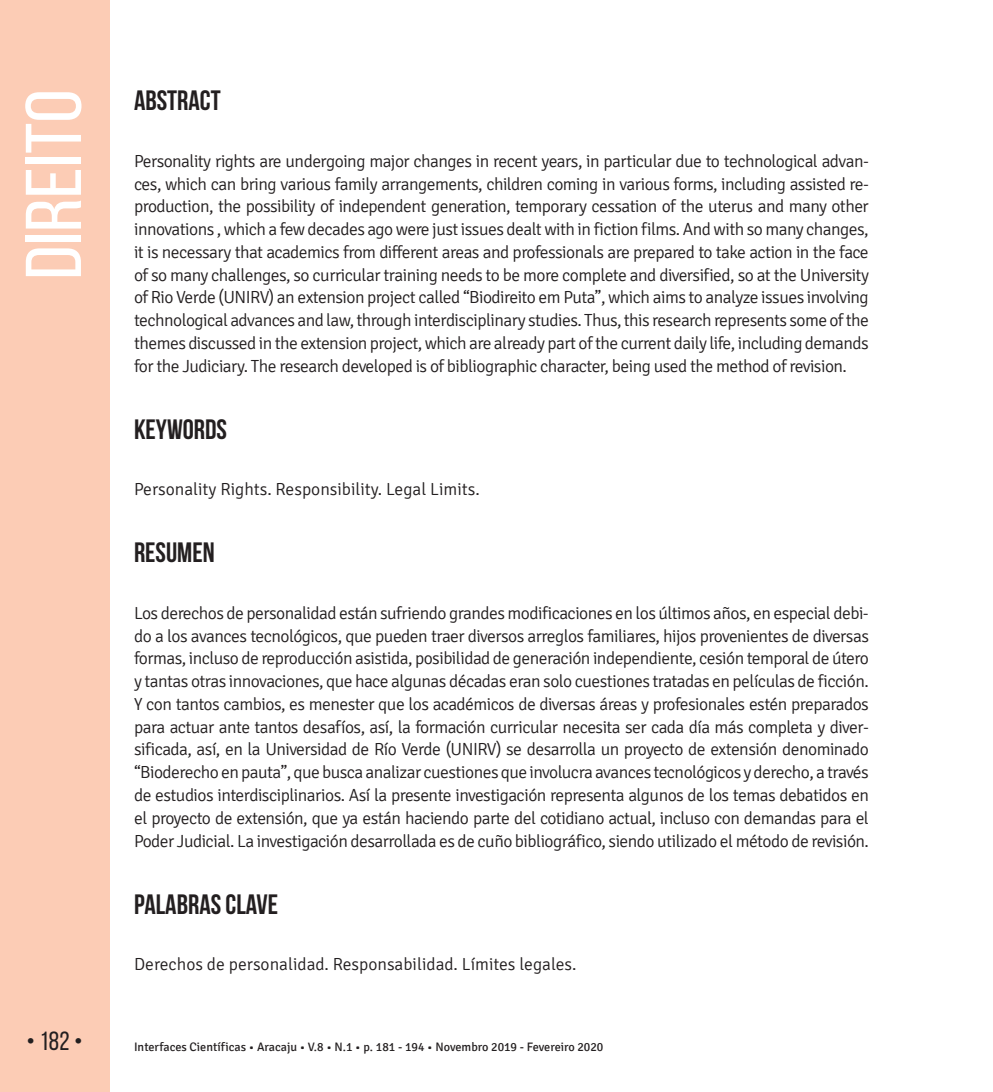
<style>
.page{position:relative;width:993px;height:1092px;background:#fff}
.page>*{position:absolute;margin:0;border:0;box-sizing:border-box;transform-origin:0 0}
.t1{font:78.75px "Bebas Neue";color:#fff;scale:1.09 1}
.t2{font:700 28px "Bebas Neue";color:#231f20}
.t3{font:26.25px "Bebas Neue";color:#231f20}
.t4{font:300 17.5px/22.8px "Signika";letter-spacing:-.02em;color:#231f20;text-align:justify}
.t5{font:300 17.5px "Signika";color:#231f20}
.t6{font:12.25px "Signika";color:#231f20}
</style>
<div class="page">
<div style="left:0;top:0;width:109px;height:1091px;background:#fcccb5"></div>
<h1 class="t1" style="left:11px;top:279px;width:176px;rotate:-90deg">Direito</h1>
<h2 class="t2" style="left:134px;top:85px;width:88px">ABSTRACT</h2>
<p class="t4" style="left:134px;top:150px;width:736px">Personality rights are undergoing major changes in recent years, in particular due to technological advan&shy;ces, which can bring various family arrangements, children coming in various forms, including assisted re&shy;production, the possibility of independent generation, temporary cessation of the uterus and many other innovations , which a few decades ago were just issues dealt with in fiction films. And with so many changes, it is necessary that academics from different areas and professionals are prepared to take action in the face of so many challenges, so curricular training needs to be more complete and diversified, so at the University of Rio Verde (UNIRV) an extension project called “Biodireito em Puta”, which aims to analyze issues involving technological advances and law, through interdisciplinary studies. Thus, this research represents some of the themes discussed in the extension project, which are already part of the current daily life, including demands for the Judiciary. The research developed is of bibliographic character, being used the method of revision.</p>
<h2 class="t2" style="left:134px;top:414px;width:94px">KEYWORDS</h2>
<p class="t5" style="left:134px;top:479px;width:347px">Personality Rights. Responsibility. Legal Limits.</p>
<h2 class="t2" style="left:134px;top:537px;width:82px">RESUMEN</h2>
<p class="t4" style="left:134px;top:602px;width:736px">Los derechos de personalidad están sufriendo grandes modificaciones en los últimos años, en especial debi&shy;do a los avances tecnológicos, que pueden traer diversos arreglos familiares, hijos provenientes de diversas formas, incluso de reproducción asistida, posibilidad de generación independiente, cesión temporal de útero y tantas otras innovaciones, que hace algunas décadas eran solo cuestiones tratadas en películas de ficción.<br>Y con tantos cambios, es menester que los académicos de diversas áreas y profesionales estén preparados para actuar ante tantos desafíos, así, la formación curricular necesita ser cada día más completa y diver&shy;sificada, así, en la Universidad de Río Verde (UNIRV) se desarrolla un proyecto de extensión denominado “Bioderecho en pauta”, que busca analizar cuestiones que involucra avances tecnológicos y derecho, a través de estudios interdisciplinarios. Así la presente investigación representa algunos de los temas debatidos en el proyecto de extensión, que ya están haciendo parte del cotidiano actual, incluso con demandas para el Poder Judicial. La investigación desarrollada es de cuño bibliográfico, siendo utilizado el método de revisión.</p>
<h2 class="t2" style="left:134px;top:888px;width:146px">PALABRAS CLAVE</h2>
<p class="t5" style="left:134px;top:954px;width:444px">Derechos de personalidad. Responsabilidad. Límites legales.</p>
<h3 class="t3" style="left:26px;top:1026px;width:58px">• 182 •</h3>
<p class="t6" style="left:134px;top:1040px;width:471px">Interfaces Científicas • Aracaju • V.8 • N.1 • p. 181 - 194 • Novembro 2019 - Fevereiro 2020</p>
</div>
